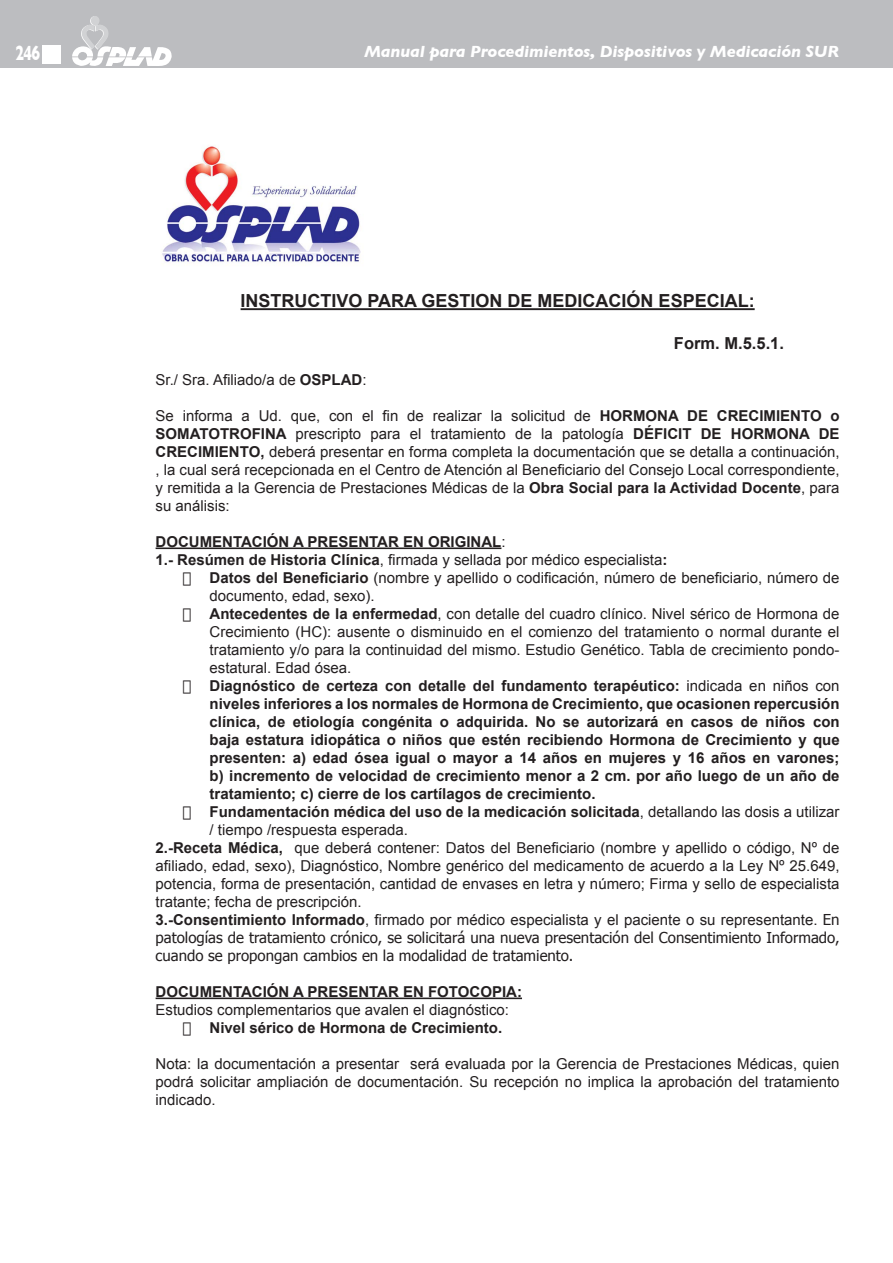
<style>
.page{position:relative;width:893px;height:1263px;background:#fff}
.page>*{position:absolute;margin:0;border:0;box-sizing:border-box;transform-origin:0 0}
.t1{font:700 21px "Gill Sans";color:#fff;scale:.7 1}
.t2{font:700 18px "Arial";color:#231f20}
.t3{font:italic 700 16.5px "Gill Sans";letter-spacing:-.01em;color:#fff}
.t4{font:700 16.5px "Arial";color:#231f20}
.Sin_espaciado{font:15px/18px "Arial";color:#231f20;text-align:justify}
.t5{font:700 15px/18px "Arial";color:#231f20;text-align:justify}
.Default{font:15px/18px "Tahoma";color:#231f20;text-align:justify}
.s1{font-weight:700}
.s2{font-weight:400}
.s3{font-family:"Arial";font-weight:700}
.s4{font-family:"Arial"}
</style>
<div class="page">
<div style="left:0;top:0;width:893px;height:68px;background:#bcbdc0"></div>
<div style="left:91px;top:16px;width:8px;height:9px;background:#d1d2d4;border-radius:50%"></div>
<svg style="left:72px;top:24px;width:100px;height:42px"></svg>
<div style="left:43px;top:46px;width:18px;height:18px;background:#fff"></div>
<hr style="left:241px;top:308px;width:514px;height:2px;background:#231f20">
<hr style="left:156px;top:547px;width:345px;height:2px;background:#231f20">
<hr style="left:156px;top:997px;width:366px;height:2px;background:#231f20">
<img style="left:162px;top:146px;width:199px;height:117px">
<h1 class="t1" style="left:15px;top:41px;width:37px">246</h1>
<p class="t3" style="left:364px;top:42px;width:476px">Manual para Procedimientos, Dispositivos y Medicación SUR</p>
<p class="t2" style="left:241px;top:289px;width:516px">INSTRUCTIVO PARA GESTION DE MEDICACIÓN ESPECIAL:</p>
<p class="t4" style="left:674px;top:332px;width:112px">Form. M.5.5.1.</p>
<p class="Sin_espaciado" style="left:156px;top:371px;width:212px">Sr./ Sra. Afiliado/a de <span class="s1">OSPLAD</span>:</p>
<p class="Sin_espaciado" style="left:156px;top:407px;width:686px">Se informa a Ud. que, con el fin de realizar la solicitud de <span class="s1">HORMONA DE CRECIMIENTO o SOMATOTROFINA</span> prescripto para el tratamiento de la patología <span class="s1">DÉFICIT DE HORMONA DE CRECIMIENTO,</span> deberá presentar en forma completa la documentación que se detalla a continuación, , la cual será recepcionada en el Centro de Atención al Beneficiario del Consejo Local correspondiente, y remitida a la Gerencia de Prestaciones Médicas de la <span class="s1">Obra Social para la Actividad Docente</span>, para su análisis:</p>
<p class="t5" style="left:156px;top:533px;width:352px">DOCUMENTACIÓN A PRESENTAR EN ORIGINAL<span class="s2">:</span></p>
<p class="Sin_espaciado" style="left:156px;top:551px;width:513px"><span class="s1">1.- Resúmen de Historia Clínica</span>, firmada y sellada por médico especialista<span class="s1">:</span></p>
<p class="Sin_espaciado" style="left:210px;top:569px;width:631px;text-indent:-27px">• <span class="s1">Datos del Beneficiario</span> (nombre y apellido o codificación, número de beneficiario, número de documento, edad, sexo).</p>
<p class="Sin_espaciado" style="left:210px;top:605px;width:631px;text-indent:-27px">• <span class="s1">Antecedentes de la enfermedad</span>, con detalle del cuadro clínico. Nivel sérico de Hormona de Crecimiento (HC): ausente o disminuido en el comienzo del tratamiento o normal durante el tratamiento y/o para la continuidad del mismo. Estudio Genético. Tabla de crecimiento pondo&shy;estatural. Edad ósea.</p>
<p class="t5" style="left:210px;top:677px;width:632px;text-indent:-27px">• Diagnóstico de certeza con detalle del fundamento terapéutico: <span class="s2">indicada en niños con </span>niveles inferiores a los normales de Hormona de Crecimiento, que ocasionen repercusión clínica, de etiología congénita o adquirida. No se autorizará en casos de niños con baja estatura idiopática o niños que estén recibiendo Hormona de Crecimiento y que presenten: a) edad ósea igual o mayor a 14 años en mujeres y 16 años en varones; b) incremento de velocidad de crecimiento menor a 2 cm. por año luego de un año de tratamiento; c) cierre de los cartílagos de crecimiento.</p>
<p class="Sin_espaciado" style="left:210px;top:803px;width:631px;text-indent:-27px">• <span class="s1">Fundamentación médica del uso de la medicación solicitada</span>, detallando las dosis a utilizar / tiempo /respuesta esperada.</p>
<p class="Sin_espaciado" style="left:156px;top:839px;width:685px"><span class="s1">2.-Receta Médica,</span> que deberá contener: Datos del Beneficiario (nombre y apellido o código, Nº de afiliado, edad, sexo), Diagnóstico, Nombre genérico del medicamento de acuerdo a la Ley Nº 25.649, potencia, forma de presentación, cantidad de envases en letra y número; Firma y sello de especialista tratante; fecha de prescripción.</p>
<p class="Default" style="left:156px;top:909px;width:686px"><span class="s3">3.-Consentimiento Informado</span><span class="s4">, firmado por médico especialista y el paciente o su representante.</span> En patologías de tratamiento crónico, se solicitará una nueva presentación del Consentimiento Informado, cuando se propongan cambios en la modalidad de tratamiento.</p>
<p class="t5" style="left:156px;top:983px;width:368px">DOCUMENTACIÓN A PRESENTAR EN FOTOCOPIA:</p>
<p class="Sin_espaciado" style="left:156px;top:1001px;width:355px">Estudios complementarios que avalen el diagnóstico:</p>
<p class="t5" style="left:183px;top:1019px;width:321px">• Nivel sérico de Hormona de Crecimiento.</p>
<p class="Sin_espaciado" style="left:156px;top:1055px;width:685px">Nota: la documentación a presentar será evaluada por la Gerencia de Prestaciones Médicas, quien podrá solicitar ampliación de documentación. Su recepción no implica la aprobación del tratamiento indicado.</p>
</div>
